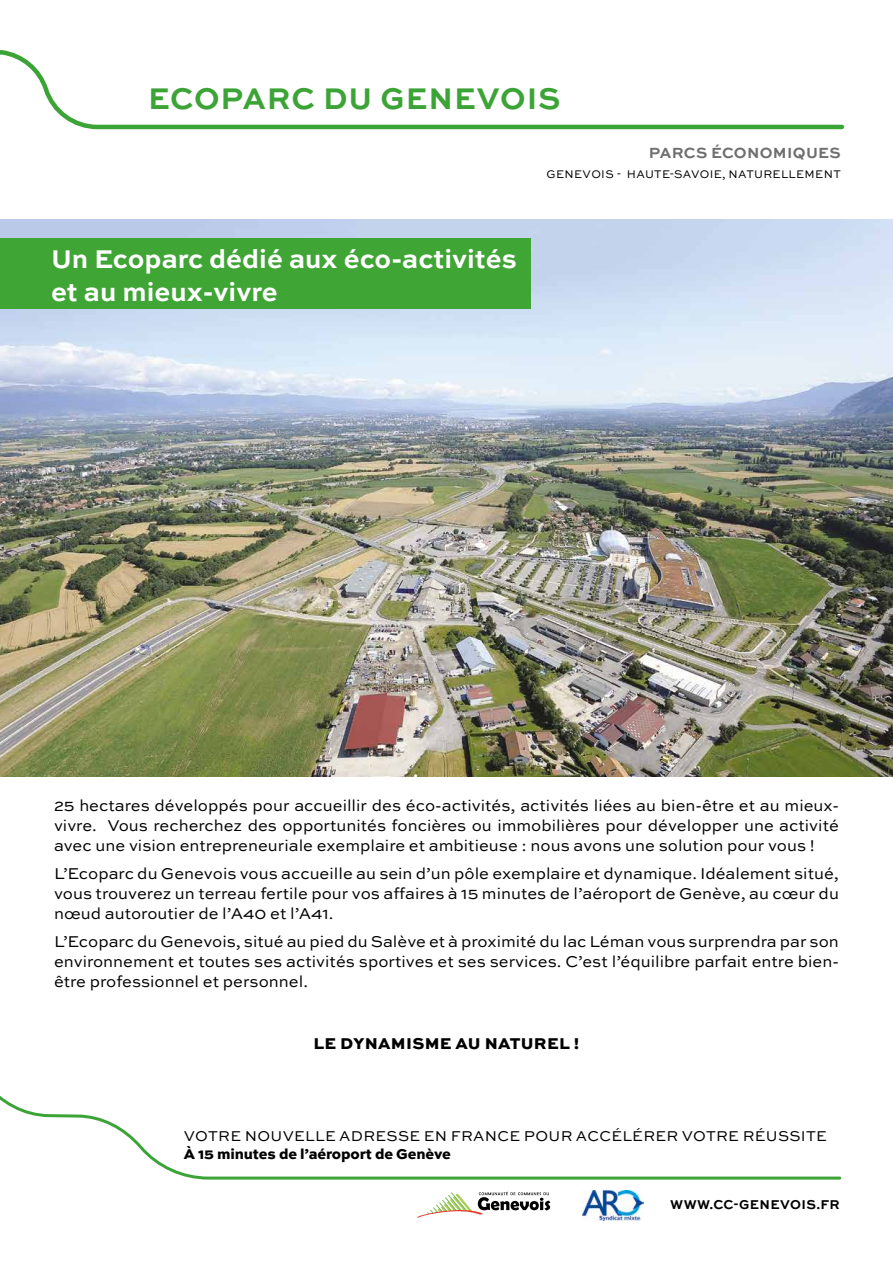
<style>
.page{position:relative;width:893px;height:1263px;background:#fff}
.page>*{position:absolute;margin:0;border:0;box-sizing:border-box;transform-origin:0 0}
.t1{font:700 31.5px "Sweet Sans Pro";letter-spacing:.03em;color:#3ca436}
.t2{font:700 27px/32.4px "Sweet Sans Pro";color:#fff}
.t3{font:16.5px/19.8px "Sweet Sans Pro";color:#000;text-align:justify}
.t4{font:800 16.5px "Sweet Sans Pro";letter-spacing:.02em;color:#000}
.t5{font:700 15.6px "Sweet Sans Pro";letter-spacing:.02em;color:#706f6f}
.t6{font:15px "Sweet Sans Pro";letter-spacing:.02em;color:#000}
.t7{font:800 15px "Sweet Sans Pro";letter-spacing:-.01em;color:#000}
.t8{font:700 13.5px "Sweet Sans Pro";letter-spacing:.03em;color:#000}
.t9{font:11.7px "Sweet Sans Pro";letter-spacing:.03em;color:#000}
</style>
<div class="page">
<svg style="left:0;top:1095px;width:842px;height:85px"></svg>
<img style="left:0;top:219px;width:893px;height:558px">
<svg style="left:0;top:50px;width:845px;height:80px"></svg>
<div style="left:0;top:239px;width:531px;height:70px;background:#3fa535"></div>
<img style="left:582px;top:1190px;width:62px;height:30px">
<svg style="left:416px;top:1191px;width:134px;height:27px"></svg>
<h1 class="t1" style="left:148px;top:75px;width:414px">ECOPARC DU GENEVOIS</h1>
<h2 class="t2" style="left:51px;top:241px;width:467px">Un Ecoparc dédié aux éco-activités et au mieux-vivre</h2>
<p class="t5" style="left:649px;top:140px;width:193px">PARCS ÉCONOMIQUES</p>
<p class="t9" style="left:547px;top:166px;width:296px">GENEVOIS - HAUTE-SAVOIE, NATURELLEMENT</p>
<p class="t3" style="left:54px;top:795px;width:786px">25 hectares développés pour accueillir des éco-activités, activités liées au bien-être et au mieux&shy;vivre. Vous recherchez des opportunités foncières ou immobilières pour développer une activité avec une vision entrepreneuriale exemplaire et ambitieuse : nous avons une solution pour vous !</p>
<p class="t3" style="left:54px;top:863px;width:786px">L’Ecoparc du Genevois vous accueille au sein d’un pôle exemplaire et dynamique. Idéalement situé, vous trouverez un terreau fertile pour vos affaires à 15 minutes de l’aéroport de Genève, au cœur du nœud autoroutier de l’A40 et l’A41.</p>
<p class="t3" style="left:54px;top:931px;width:786px">L’Ecoparc du Genevois, situé au pied du Salève et à proximité du lac Léman vous surprendra par son environnement et toutes ses activités sportives et ses services. C’est l’équilibre parfait entre bien&shy;être professionnel et personnel.</p>
<p class="t4" style="left:313px;top:1031px;width:267px">LE DYNAMISME AU NATUREL !</p>
<p class="t6" style="left:184px;top:1126px;width:645px">VOTRE NOUVELLE ADRESSE EN FRANCE POUR ACCÉLÉRER VOTRE RÉUSSITE</p>
<p class="t7" style="left:184px;top:1142px;width:269px">À 15 minutes de l’aéroport de Genève</p>
<p class="t8" style="left:670px;top:1194px;width:171px">WWW.CC-GENEVOIS.FR</p>
</div>
